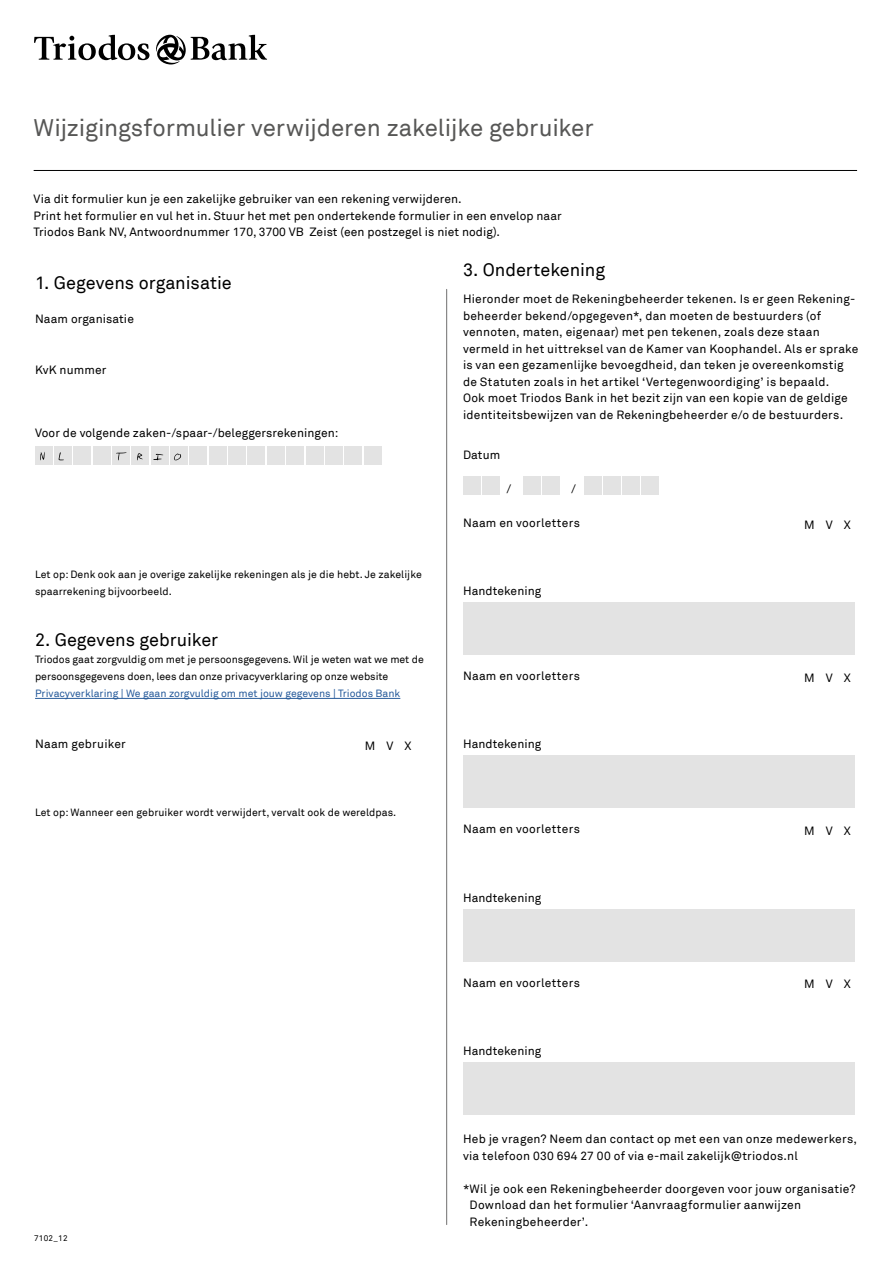
<style>
.page{position:relative;width:893px;height:1263px;background:#fff}
.page>*{position:absolute;margin:0;border:0;box-sizing:border-box;transform-origin:0 0}
.t1{font:24px "Akkurat";letter-spacing:-.005em;color:#575756}
.t2{font:18px "Akkurat";color:#000}
.t3{font:12px/16.5px "Akkurat";letter-spacing:.015em;color:#000}
.t4{font:10.5px/17px "Akkurat";color:#000}
.t5{font:10.5px "Akkurat";color:#275b9b}
.t6{font:8.25px "Akkurat";letter-spacing:.03em;color:#000}
</style>
<div class="page">
<hr style="left:35px;top:698px;width:365px;height:1px;background:#275b9b">
<div style="left:35px;top:446px;width:17px;height:18px;background:#e3e3e3"></div>
<div style="left:54px;top:446px;width:17px;height:18px;background:#e3e3e3"></div>
<div style="left:74px;top:446px;width:17px;height:18px;background:#e3e3e3"></div>
<div style="left:93px;top:446px;width:17px;height:18px;background:#e3e3e3"></div>
<div style="left:112px;top:446px;width:18px;height:18px;background:#e3e3e3"></div>
<div style="left:132px;top:446px;width:17px;height:18px;background:#e3e3e3"></div>
<div style="left:151px;top:446px;width:17px;height:18px;background:#e3e3e3"></div>
<div style="left:171px;top:446px;width:17px;height:18px;background:#e3e3e3"></div>
<div style="left:190px;top:446px;width:17px;height:18px;background:#e3e3e3"></div>
<div style="left:209px;top:446px;width:17px;height:18px;background:#e3e3e3"></div>
<div style="left:229px;top:446px;width:17px;height:18px;background:#e3e3e3"></div>
<div style="left:248px;top:446px;width:17px;height:18px;background:#e3e3e3"></div>
<div style="left:267px;top:446px;width:17px;height:18px;background:#e3e3e3"></div>
<div style="left:287px;top:446px;width:17px;height:18px;background:#e3e3e3"></div>
<div style="left:306px;top:446px;width:17px;height:18px;background:#e3e3e3"></div>
<div style="left:325px;top:446px;width:17px;height:18px;background:#e3e3e3"></div>
<div style="left:345px;top:446px;width:17px;height:18px;background:#e3e3e3"></div>
<div style="left:364px;top:446px;width:17px;height:18px;background:#e3e3e3"></div>
<div style="left:463px;top:477px;width:17px;height:18px;background:#e3e3e3"></div>
<div style="left:482px;top:477px;width:17px;height:18px;background:#e3e3e3"></div>
<div style="left:523px;top:477px;width:17px;height:18px;background:#e3e3e3"></div>
<div style="left:542px;top:477px;width:17px;height:18px;background:#e3e3e3"></div>
<div style="left:584px;top:477px;width:17px;height:18px;background:#e3e3e3"></div>
<div style="left:604px;top:477px;width:17px;height:18px;background:#e3e3e3"></div>
<div style="left:623px;top:477px;width:17px;height:18px;background:#e3e3e3"></div>
<div style="left:642px;top:477px;width:17px;height:18px;background:#e3e3e3"></div>
<div style="left:463px;top:602px;width:391px;height:53px;background:#e3e3e3"></div>
<div style="left:463px;top:755px;width:391px;height:53px;background:#e3e3e3"></div>
<div style="left:463px;top:908px;width:391px;height:53px;background:#e3e3e3"></div>
<div style="left:463px;top:1062px;width:391px;height:52px;background:#e3e3e3"></div>
<svg style="left:40px;top:452px;width:5px;height:8px"></svg>
<svg style="left:59px;top:452px;width:5px;height:8px"></svg>
<svg style="left:116px;top:452px;width:11px;height:8px"></svg>
<svg style="left:137px;top:453px;width:6px;height:7px"></svg>
<svg style="left:153px;top:454px;width:10px;height:6px"></svg>
<svg style="left:174px;top:454px;width:7px;height:6px"></svg>
<svg style="left:34px;top:35px;width:233px;height:29px"></svg>
<hr style="left:446px;top:289px;width:1px;height:935px;background:#706f6f">
<hr style="left:34px;top:170px;width:823px;height:1px;background:#000">
<h1 class="t1" style="left:34px;top:114px;width:561px">Wijzigingsformulier verwijderen zakelijke gebruiker</h1>
<p class="t3" style="left:34px;top:191px;width:530px">Via dit formulier kun je een zakelijke gebruiker van een rekening verwijderen.<br>Print het formulier en vul het in. Stuur het met pen ondertekende formulier in een envelop naar<br>Triodos Bank NV, Antwoordnummer 170, 3700 VB Zeist (een postzegel is niet nodig).</p>
<h2 class="t2" style="left:35px;top:272px;width:198px">1. Gegevens organisatie</h2>
<p class="t3" style="left:35px;top:311px;width:100px">Naam organisatie</p>
<p class="t3" style="left:35px;top:362px;width:73px">KvK nummer</p>
<p class="t3" style="left:35px;top:425px;width:305px">Voor de volgende zaken-/spaar-/beleggersrekeningen:</p>
<p class="t4" style="left:35px;top:566px;width:388px">Let op: Denk ook aan je overige zakelijke rekeningen als je die hebt. Je zakelijke spaarrekening bijvoorbeeld.</p>
<h2 class="t2" style="left:35px;top:629px;width:185px">2. Gegevens gebruiker</h2>
<p class="t4" style="left:35px;top:651px;width:390px">Triodos gaat zorgvuldig om met je persoonsgegevens. Wil je weten wat we met de persoonsgegevens doen, lees dan onze privacyverklaring op onze website</p>
<p class="t5" style="left:35px;top:688px;width:367px">Privacyverklaring | We gaan zorgvuldig om met jouw gegevens | Triodos Bank</p>
<p class="t3" style="left:35px;top:736px;width:92px">Naam gebruiker</p>
<p class="t3" style="left:365px;top:738px;width:48px">M V X</p>
<p class="t4" style="left:35px;top:805px;width:363px">Let op: Wanneer een gebruiker wordt verwijdert, vervalt ook de wereldpas.</p>
<p class="t6" style="left:34px;top:1233px;width:35px">7102_12</p>
<h2 class="t2" style="left:463px;top:259px;width:144px">3. Ondertekening</h2>
<p class="t3" style="left:463px;top:291px;width:397px">Hieronder moet de Rekeningbeheerder tekenen. Is er geen Rekening&shy;beheerder bekend/opgegeven*, dan moeten de bestuurders (of vennoten, maten, eigenaar) met pen tekenen, zoals deze staan vermeld in het uittreksel van de Kamer van Koophandel. Als er sprake is van een gezamenlijke bevoegdheid, dan teken je overeenkomstig de Statuten zoals in het artikel ‘Vertegenwoordiging’ is bepaald.<br>Ook moet Triodos Bank in het bezit zijn van een kopie van de geldige identiteitsbewijzen van de Rekeningbeheerder e/o de bestuurders.</p>
<p class="t3" style="left:463px;top:447px;width:39px">Datum</p>
<p class="t3" style="left:506px;top:481px;width:6px">/</p>
<p class="t3" style="left:571px;top:481px;width:6px">/</p>
<p class="t3" style="left:463px;top:515px;width:118px">Naam en voorletters</p>
<p class="t3" style="left:804px;top:517px;width:48px">M V X</p>
<p class="t3" style="left:463px;top:583px;width:80px">Handtekening</p>
<p class="t3" style="left:463px;top:668px;width:118px">Naam en voorletters</p>
<p class="t3" style="left:804px;top:670px;width:48px">M V X</p>
<p class="t3" style="left:463px;top:736px;width:80px">Handtekening</p>
<p class="t3" style="left:463px;top:821px;width:118px">Naam en voorletters</p>
<p class="t3" style="left:804px;top:823px;width:48px">M V X</p>
<p class="t3" style="left:463px;top:889px;width:80px">Handtekening</p>
<p class="t3" style="left:463px;top:974px;width:118px">Naam en voorletters</p>
<p class="t3" style="left:804px;top:976px;width:48px">M V X</p>
<p class="t3" style="left:463px;top:1042px;width:80px">Handtekening</p>
<p class="t3" style="left:463px;top:1131px;width:396px">Heb je vragen? Neem dan contact op met een van onze medewerkers, via telefoon 030 694 27 00 of via e-mail zakelijk@triodos.nl</p>
<p class="t3" style="left:470px;top:1180px;width:387px;text-indent:-7px">*Wil je ook een Rekeningbeheerder doorgeven voor jouw organisatie?<br>Download dan het formulier ‘Aanvraagformulier aanwijzen<br>Rekeningbeheerder’.</p>
</div>
